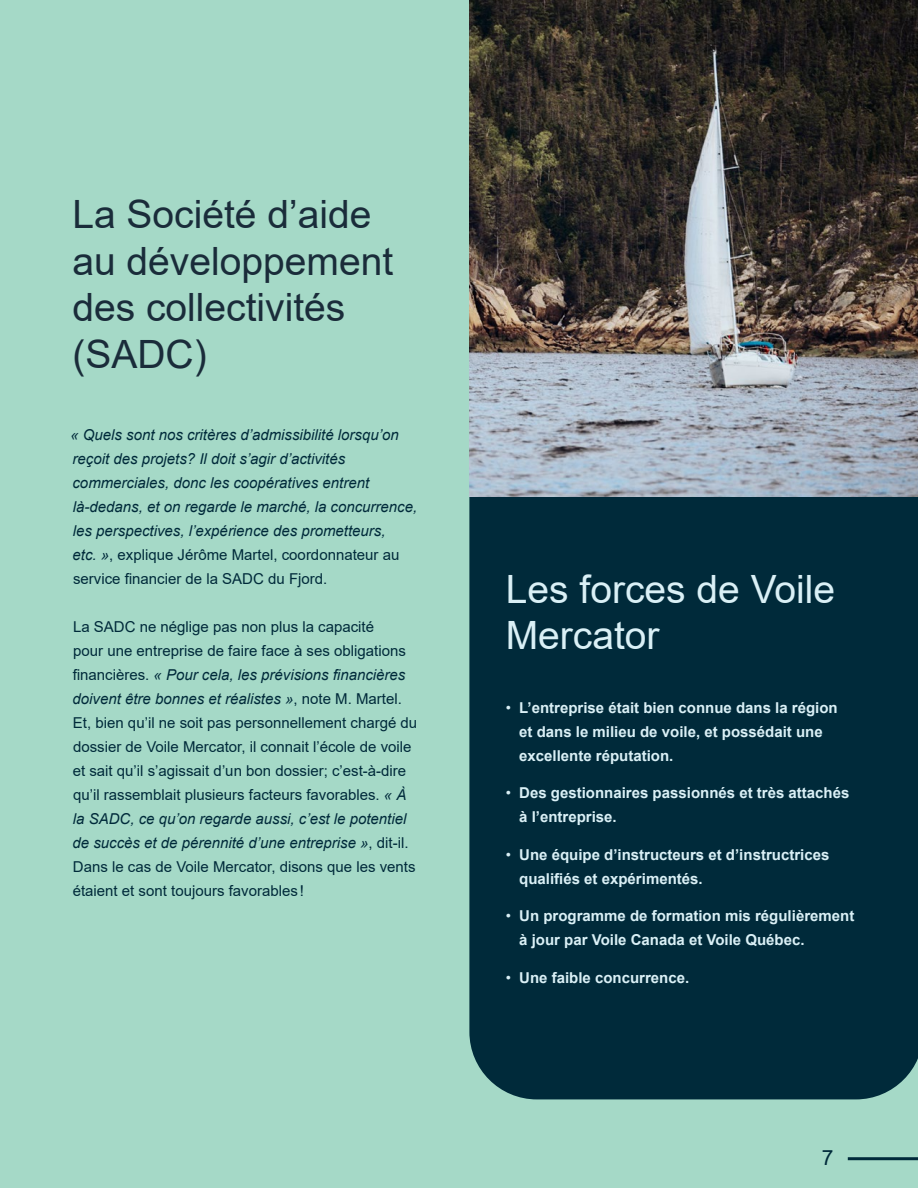
<style>
.page{position:relative;width:918px;height:1188px;background:#a5d9c7}
.page>*{position:absolute;margin:0;border:0;box-sizing:border-box;transform-origin:0 0}
.t1{font:39px/46.5px "Arial";color:#1a2c3a}
.t2{font:39px/46.5px "Arial";color:#daf0f6}
.t3{font:21px "Arial";color:#002a3a}
.t4{font:15px/24px "Arial";color:#002a3a}
.t5{font:700 15px/24px "Arial";color:#daf0f6}
.t6{font:italic 15px/24px "Arial";color:#002a3a}
.s1{font-style:normal}
.s2{font-style:italic}
.s3{font-weight:400}
</style>
<div class="page">
<div style="left:469px;top:401px;width:449px;height:698px;background:#002a3a"></div>
<hr style="left:848px;top:1157px;width:70px;height:3px;background:#002a3a">
<img style="left:470px;top:0;width:448px;height:497px">
<h1 class="t1" style="left:72px;top:191px;width:322px">La Société d’aide au développement des collectivités (SADC)</h1>
<p class="t6" style="left:70px;top:423px;width:348px">« Quels sont nos critères d’admissibilité lorsqu’on reçoit des projets? Il doit s’agir d’activités commerciales, donc les coopératives entrent là-dedans, et on regarde le marché, la concurrence, les perspectives, l’expérience des prometteurs,<br>etc. »<span class="s1">, explique Jérôme Martel, coordonnateur au service financier de la SADC du Fjord.</span></p>
<p class="t4" style="left:73px;top:614px;width:346px">La SADC ne néglige pas non plus la capacité<br>pour une entreprise de faire face à ses obligations financières. <span class="s2">« Pour cela, les prévisions financières doivent être bonnes et réalistes »</span>, note M. Martel.<br>Et, bien qu’il ne soit pas personnellement chargé du dossier de Voile Mercator, il connait l’école de voile et sait qu’il s’agissait d’un bon dossier; c’est-à-dire qu’il rassemblait plusieurs facteurs favorables. <span class="s2">« À la SADC, ce qu’on regarde aussi, c’est le potentiel de succès et de pérennité d’une entreprise »</span>, dit-il.<br>Dans le cas de Voile Mercator, disons que les vents étaient et sont toujours favorables !</p>
<h1 class="t2" style="left:506px;top:565px;width:331px">Les forces de Voile<br>Mercator</h1>
<p class="t5" style="left:519px;top:696px;width:320px;text-indent:-14px"><span class="s3">•</span> L’entreprise était bien connue dans la région et dans le milieu de voile, et possédait une excellente réputation.</p>
<p class="t5" style="left:519px;top:781px;width:332px;text-indent:-14px"><span class="s3">•</span> Des gestionnaires passionnés et très attachés à l’entreprise.</p>
<p class="t5" style="left:519px;top:843px;width:312px;text-indent:-14px"><span class="s3">•</span> Une équipe d’instructeurs et d’instructrices qualifiés et expérimentés.</p>
<p class="t5" style="left:519px;top:904px;width:337px;text-indent:-14px"><span class="s3">•</span> Un programme de formation mis régulièrement à jour par Voile Canada et Voile Québec.</p>
<p class="t5" style="left:506px;top:966px;width:185px"><span class="s3">•</span> Une faible concurrence.</p>
<h2 class="t3" style="left:822px;top:1143px;width:13px">7</h2>
</div>
